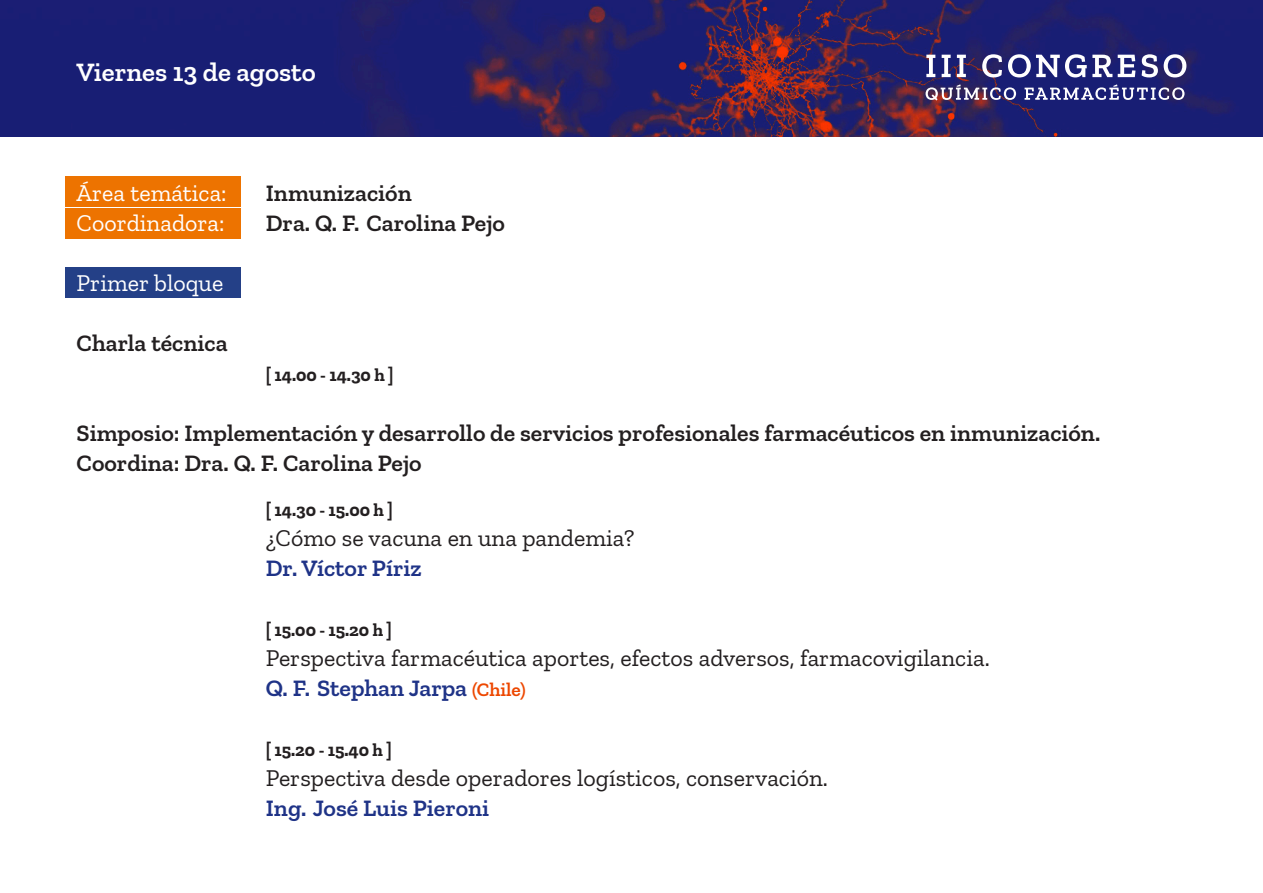
<style>
.page{position:relative;width:1263px;height:893px;background:#fff}
.page>*{position:absolute;margin:0;border:0;box-sizing:border-box;transform-origin:0 0}
.t1{font:600 27px "Zilla Slab";color:#fff}
.Subtitulo__nombre_ch{font:24px/30px "Zilla Slab";color:#231f20}
.Subtitulo__nombre_ch-2{font:600 24px/30px "Zilla Slab";color:#231f20}
.Subtitulo__nombre_ch-3{font:24px/30px "Zilla Slab";color:#fff}
.Titulo{font:600 24px "Zilla Slab";color:#231f20}
.Subtitulo__nombre_ch-4{font:700 18px "Zilla Slab";color:#231f20}
.Exponente__nombre{font:700 18px "Zilla Slab";color:#231f20}
.s1{font-weight:600;color:#1f3387}
.s2{font-weight:600;font-size:19.5px;color:#ed4700}
</style>
<div class="page">
<svg style="left:0;top:0;width:1263px;height:137px;background:#272068"></svg>
<svg style="left:926px;top:55px;width:9px;height:22px"></svg>
<svg style="left:942px;top:55px;width:9px;height:22px"></svg>
<svg style="left:957px;top:55px;width:9px;height:22px"></svg>
<svg style="left:982px;top:54px;width:20px;height:23px"></svg>
<svg style="left:1008px;top:54px;width:104px;height:23px"></svg>
<svg style="left:1118px;top:55px;width:17px;height:22px"></svg>
<svg style="left:1141px;top:54px;width:17px;height:23px"></svg>
<svg style="left:1164px;top:54px;width:22px;height:23px"></svg>
<svg style="left:925px;top:84px;width:91px;height:17px;background:#6d5f87"></svg>
<svg style="left:1024px;top:84px;width:160px;height:16px"></svg>
<div style="left:65px;top:176px;width:175px;height:31px;background:#ed7300"></div>
<div style="left:65px;top:208px;width:175px;height:31px;background:#ed7300"></div>
<div style="left:65px;top:267px;width:175px;height:31px;background:#244087"></div>
<p class="t1" style="left:77px;top:57px;width:241px">Viernes 13 de agosto</p>
<p class="Subtitulo__nombre_ch-3" style="left:77px;top:178px;width:152px">Área temática:<br>Coordinadora:</p>
<p class="Subtitulo__nombre_ch-3" style="left:77px;top:268px;width:148px">Primer bloque</p>
<p class="Titulo" style="left:77px;top:329px;width:153px">Charla técnica</p>
<p class="Subtitulo__nombre_ch-2" style="left:266px;top:178px;width:148px">Inmunización</p>
<p class="Subtitulo__nombre_ch-2" style="left:266px;top:208px;width:241px">Dra. Q. F. Carolina Pejo</p>
<p class="Exponente__nombre" style="left:266px;top:364px;width:129px">[ 14.00 - 14.30 h ]</p>
<p class="Subtitulo__nombre_ch-2" style="left:77px;top:418px;width:1025px">Simposio: Implementación y desarrollo de servicios profesionales farmacéuticos en inmunización.<br>Coordina: Dra. Q. F. Carolina Pejo</p>
<p class="Subtitulo__nombre_ch-4" style="left:266px;top:499px;width:128px">[ 14.30 - 15.00 h ]</p>
<p class="Subtitulo__nombre_ch" style="left:266px;top:523px;width:370px">¿Cómo se vacuna en una pandemia?<br><span class="s1">Dr. Víctor Píriz</span></p>
<p class="Subtitulo__nombre_ch-4" style="left:266px;top:619px;width:128px">[ 15.00 - 15.20 h ]</p>
<p class="Subtitulo__nombre_ch" style="left:266px;top:643px;width:725px">Perspectiva farmacéutica aportes, efectos adversos, farmacovigilancia.<br><span class="s1">Q. F. Stephan Jarpa</span> <span class="s2">(Chile)</span></p>
<p class="Subtitulo__nombre_ch-4" style="left:266px;top:739px;width:128px">[ 15.20 - 15.40 h ]</p>
<p class="Subtitulo__nombre_ch" style="left:266px;top:763px;width:564px">Perspectiva desde operadores logísticos, conservación.<br><span class="s1">Ing. José Luis Pieroni</span></p>
</div>
